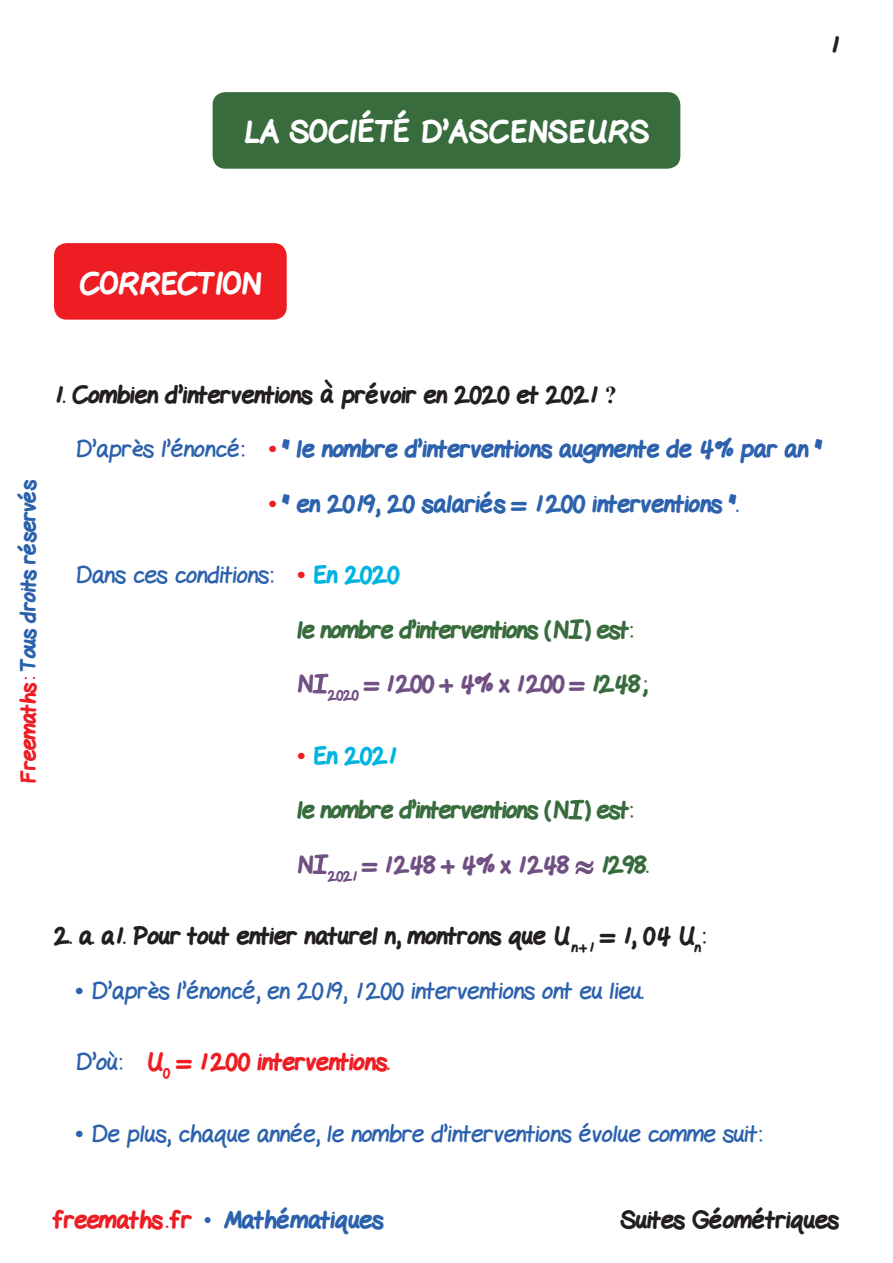
<style>
.page{position:relative;width:893px;height:1263px;background:#fff}
.page>*{position:absolute;margin:0;border:0;box-sizing:border-box;transform-origin:0 0}
.t1{font:800 30px "Gel Pen";letter-spacing:.02em;color:#fff}
.t2{font:800 30px "Gel Pen";color:#fff}
.t3{font:24px "Gel Pen";color:#2c62ad}
.t4{font:800 24px "Gel Pen";color:#2c62ad}
.t5{font:800 24px "Gel Pen";color:#231f20}
.t6{font:800 24px "Gel Pen";letter-spacing:-.025em;color:#386c3d}
.t7{font:800 24px "Gel Pen";letter-spacing:-.025em;color:#704f83}
.t8{font:800 24px "Gel Pen";color:#ee1d23}
.t9{font:800 24px "Gel Pen";color:#00b3e0}
.t10{font:800 21px "Gel Pen";letter-spacing:-.01em;color:#2c62ad}
.s1{color:#ee1d23}
.s2{font-family:"Times New Roman";font-weight:700}
.s3{font-weight:400}
.s4{font-family:"Times New Roman";font-weight:700;color:#ee1d23}
.s5{font-weight:800;color:#00b3e0}
.s6{color:#386c3d}
.s7{font-weight:400;color:#2c62ad}
.s8{font-family:"Times New Roman";font-weight:400}
</style>
<div class="page">
<div style="left:54px;top:243px;width:233px;height:77px;background:#ee1d23;border-radius:13px"></div>
<svg style="left:568px;top:619px;width:17px;height:20px"></svg>
<svg style="left:312px;top:673px;width:17px;height:21px"></svg>
<svg style="left:568px;top:799px;width:17px;height:21px"></svg>
<svg style="left:312px;top:854px;width:17px;height:20px"></svg>
<svg style="left:575px;top:861px;width:19px;height:14px"></svg>
<div style="left:213px;top:92px;width:467px;height:77px;background:#386c3d;border-radius:13px"></div>
<p class="t1" style="left:244px;top:109px;width:406px">LA SOCIÉTÉ D’ASCENSEURS</p>
<p class="t5" style="left:830px;top:26px;width:10px">1</p>
<p class="t2" style="left:80px;top:260px;width:183px">CORRECTION</p>
<p class="t10" style="left:12px;top:783px;width:305px;rotate:-90deg"><span class="s1">Freemaths:</span> Tous droits réservés</p>
<p class="t5" style="left:54px;top:376px;width:564px">1. Combien d’interventions à prévoir en 2020 et 2021 <span class="s2">?</span></p>
<p class="t4" style="left:75px;top:430px;width:749px"><span class="s3">D’après l’énoncé:</span> <span class="s4">•</span> " le nombre d’interventions augmente de 4% par an "</p>
<p class="t4" style="left:268px;top:485px;width:472px"><span class="s4">•</span> " en 2019, 20 salariés = 1200 interventions ".</p>
<p class="t3" style="left:75px;top:555px;width:326px">Dans ces conditions: <span class="s4">•</span> <span class="s5">En 2020</span></p>
<p class="t6" style="left:297px;top:611px;width:337px">le nombre d’interventions (N ) est:</p>
<p class="t7" style="left:297px;top:665px;width:352px">N <sub>2020</sub> = 1200 + 4% x 1200 = <span class="s6">1248;</span></p>
<p class="t9" style="left:297px;top:737px;width:101px"><span class="s4">•</span> En 2021</p>
<p class="t6" style="left:297px;top:791px;width:337px">le nombre d’interventions (N ) est:</p>
<p class="t7" style="left:297px;top:846px;width:274px">N <sub>2021</sub> = 1248 + 4% x 1248</p>
<p class="t6" style="left:600px;top:846px;width:50px">1298.</p>
<p class="t5" style="left:54px;top:917px;width:653px">2. a. a1. Pour tout entier naturel n, montrons que U<sub>n+1</sub> = 1, 04 U<sub>n</sub>:</p>
<p class="t3" style="left:75px;top:971px;width:570px"><span class="s2">•</span> D’après l’énoncé, en 2019, 1200 interventions ont eu lieu.</p>
<p class="t8" style="left:75px;top:1043px;width:316px"><span class="s7">D’où:</span> U<sub>0</sub> = 1200 interventions.</p>
<p class="t3" style="left:75px;top:1114px;width:688px"><span class="s2">•</span> De plus, chaque année, le nombre d’interventions évolue comme suit:</p>
<p class="t4" style="left:54px;top:1201px;width:331px"><span class="s1">freemaths . fr</span> <span class="s8">•</span> Mathématiques</p>
<p class="t5" style="left:620px;top:1201px;width:220px">Suites Géométriques</p>
</div>
